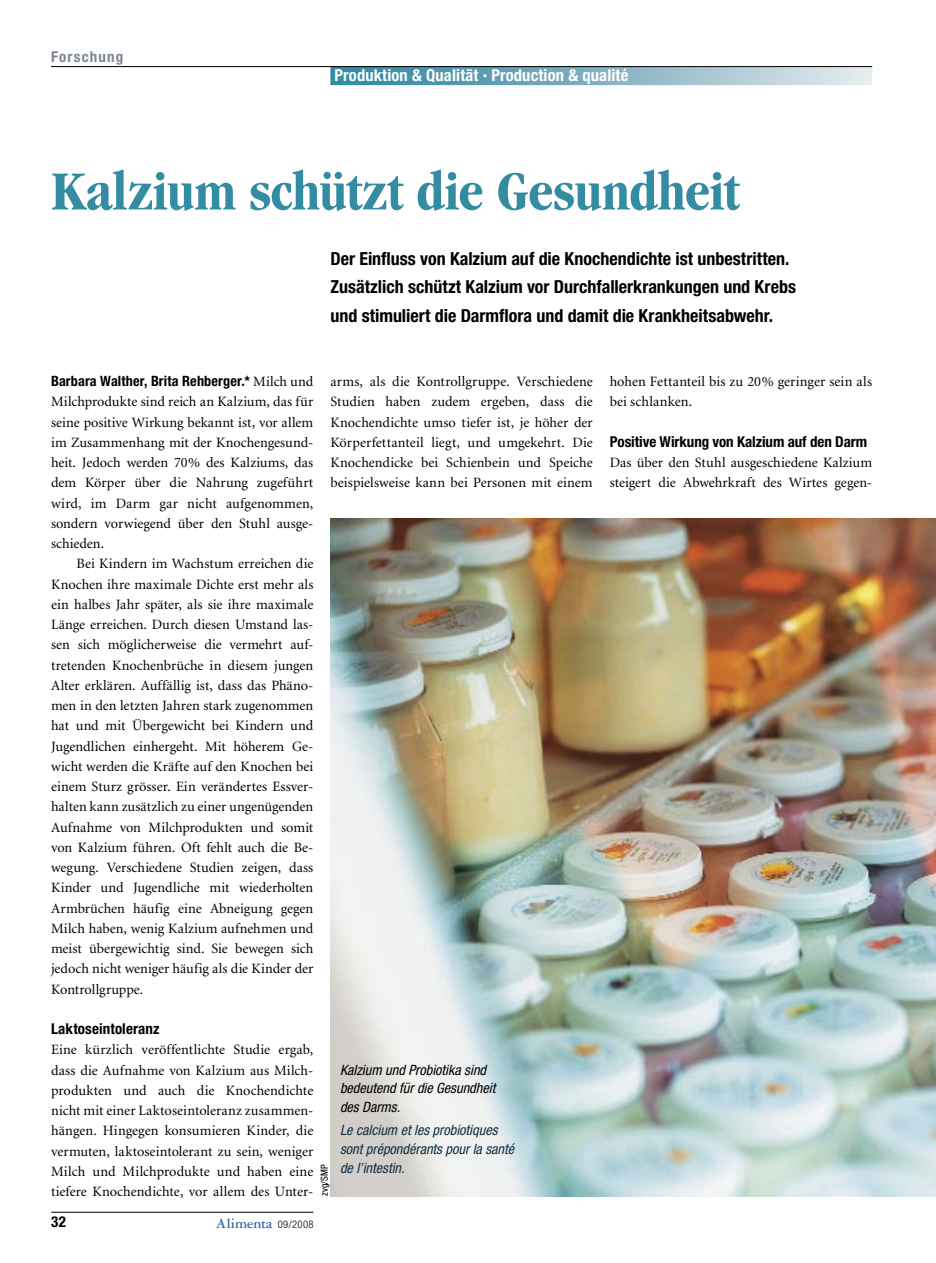
<style>
.page{position:relative;width:936px;height:1263px;background:#fff}
.page>*{position:absolute;margin:0;border:0;box-sizing:border-box;transform-origin:0 0}
.T_produktion{font:700 condensed 57px "Garamond";letter-spacing:-.01em;color:#338ca2}
.artikel_lead_dt{font:700 condensed 18px/28.5px "Helvetica Neue";color:#000}
.rubrik_produktion{font:700 condensed 16.5px "Helvetica Neue";letter-spacing:.01em;color:#fff}
.artikel_ut_dt{font:700 condensed 15px "Helvetica Neue";color:#000}
.t1{font:700 15px "Garamond Three";letter-spacing:-.005em;color:#3a64a7}
.spitz_produktion{font:700 condensed 15px "Helvetica Neue";letter-spacing:.08em;color:#7e8790}
.artikel_fliess_dt{font:14.25px/20.2px "Minion";color:#000;text-align:justify}
.legende_fr{font:italic condensed 14.25px/18.8px "Helvetica Neue";color:#102f41}
.legende_dt{font:italic condensed 14.25px/18.8px "Helvetica Neue";color:#000}
.bild{font:condensed 9.75px "Helvetica Neue";color:#000}
.s1{font-size:9px}
.s2{font-family:"Helvetica Neue";font-weight:700;font-stretch:condensed}
.s3{font-family:"Helvetica Neue";font-weight:300;font-stretch:condensed;font-size:10.5px;color:#000}
</style>
<div class="page">
<div style="left:330px;top:66px;width:542px;height:19px;background:linear-gradient(to right,#28829d,#e3e7eb)"></div>
<hr style="left:51px;top:1212px;width:262px;height:1px;background:#000">
<img style="left:330px;top:519px;width:605px;height:677px">
<hr style="left:51px;top:66px;width:821px;height:1px;background:#000">
<p class="spitz_produktion" style="left:51px;top:48px;width:74px">Forschung</p>
<p class="rubrik_produktion" style="left:334px;top:65px;width:295px">Produktion &amp; Qualität <span class="s1">•</span> Production &amp; qualité</p>
<p class="T_produktion" style="left:51px;top:159px;width:689px">Kalzium schützt die Gesundheit</p>
<p class="artikel_lead_dt" style="left:330px;top:244px;width:467px">Der Einfluss von Kalzium auf die Knochendichte ist unbestritten.<br>Zusätzlich schützt Kalzium vor Durchfallerkrankungen und Krebs und stimuliert die Darmflora und damit die Krankheitsabwehr.</p>
<p class="artikel_fliess_dt" style="left:51px;top:372px;width:264px"><span class="s2">Barbara Walther, Brita Rehberger.*</span> Milch und Milchprodukte sind reich an Kalzium, das für seine positive Wirkung bekannt ist, vor allem im Zusammenhang mit der Knochengesund&shy;heit. Jedoch werden 70% des Kalziums, das dem Körper über die Nahrung zugeführt wird, im Darm gar nicht aufgenommen, sondern vorwiegend über den Stuhl ausge&shy;schieden.</p>
<p class="artikel_fliess_dt" style="left:51px;top:554px;width:264px;text-indent:26px">Bei Kindern im Wachstum erreichen die Knochen ihre maximale Dichte erst mehr als ein halbes Jahr später, als sie ihre maximale Länge erreichen. Durch diesen Umstand las&shy;sen sich möglicherweise die vermehrt auf&shy;tretenden Knochenbrüche in diesem jungen Alter erklären. Auffällig ist, dass das Phäno&shy;men in den letzten Jahren stark zugenommen hat und mit Übergewicht bei Kindern und Jugendlichen einhergeht. Mit höherem Ge&shy;wicht werden die Kräfte auf den Knochen bei einem Sturz grösser. Ein verändertes Essver&shy;halten kann zusätzlich zu einer ungenügenden Aufnahme von Milchprodukten und somit von Kalzium führen. Oft fehlt auch die Be&shy;wegung. Verschiedene Studien zeigen, dass Kinder und Jugendliche mit wiederholten Armbrüchen häufig eine Abneigung gegen Milch haben, wenig Kalzium aufnehmen und meist übergewichtig sind. Sie bewegen sich jedoch nicht weniger häufig als die Kinder der Kontrollgruppe.</p>
<p class="artikel_ut_dt" style="left:51px;top:1020px;width:110px">Laktoseintoleranz</p>
<p class="artikel_fliess_dt" style="left:51px;top:1040px;width:264px">Eine kürzlich veröffentlichte Studie ergab, dass die Aufnahme von Kalzium aus Milch&shy;produkten und auch die Knochendichte nicht mit einer Laktoseintoleranz zusammen&shy;hängen. Hingegen konsumieren Kinder, die vermuten, laktoseintolerant zu sein, weniger Milch und Milchprodukte und haben eine tiefere Knochendichte, vor allem des Unter-</p>
<p class="artikel_fliess_dt" style="left:330px;top:372px;width:264px">arms, als die Kontrollgruppe. Verschiedene Studien haben zudem ergeben, dass die Knochendichte umso tiefer ist, je höher der Körperfettanteil liegt, und umgekehrt. Die Knochendicke bei Schienbein und Speiche beispielsweise kann bei Personen mit einem</p>
<p class="artikel_fliess_dt" style="left:609px;top:372px;width:264px">hohen Fettanteil bis zu 20% geringer sein als bei schlanken.</p>
<p class="artikel_ut_dt" style="left:609px;top:432px;width:259px">Positive Wirkung von Kalzium auf den Darm</p>
<p class="artikel_fliess_dt" style="left:609px;top:453px;width:264px">Das über den Stuhl ausgeschiedene Kalzium steigert die Abwehrkraft des Wirtes gegen-</p>
<p class="legende_dt" style="left:340px;top:1060px;width:157px">Kalzium und Probiotika sind bedeutend für die Gesundheit des Darms.</p>
<p class="legende_fr" style="left:340px;top:1121px;width:176px">Le calcium et les probiotiques sont prépondérants pour la santé de l’intestin.</p>
<p class="bild" style="left:318px;top:1196px;width:33px;rotate:-90deg">zvg/SMP</p>
<p class="artikel_ut_dt" style="left:51px;top:1213px;width:16px">32</p>
<p class="t1" style="left:216px;top:1215px;width:99px">Alimenta <span class="s3">09/2008</span></p>
</div>
